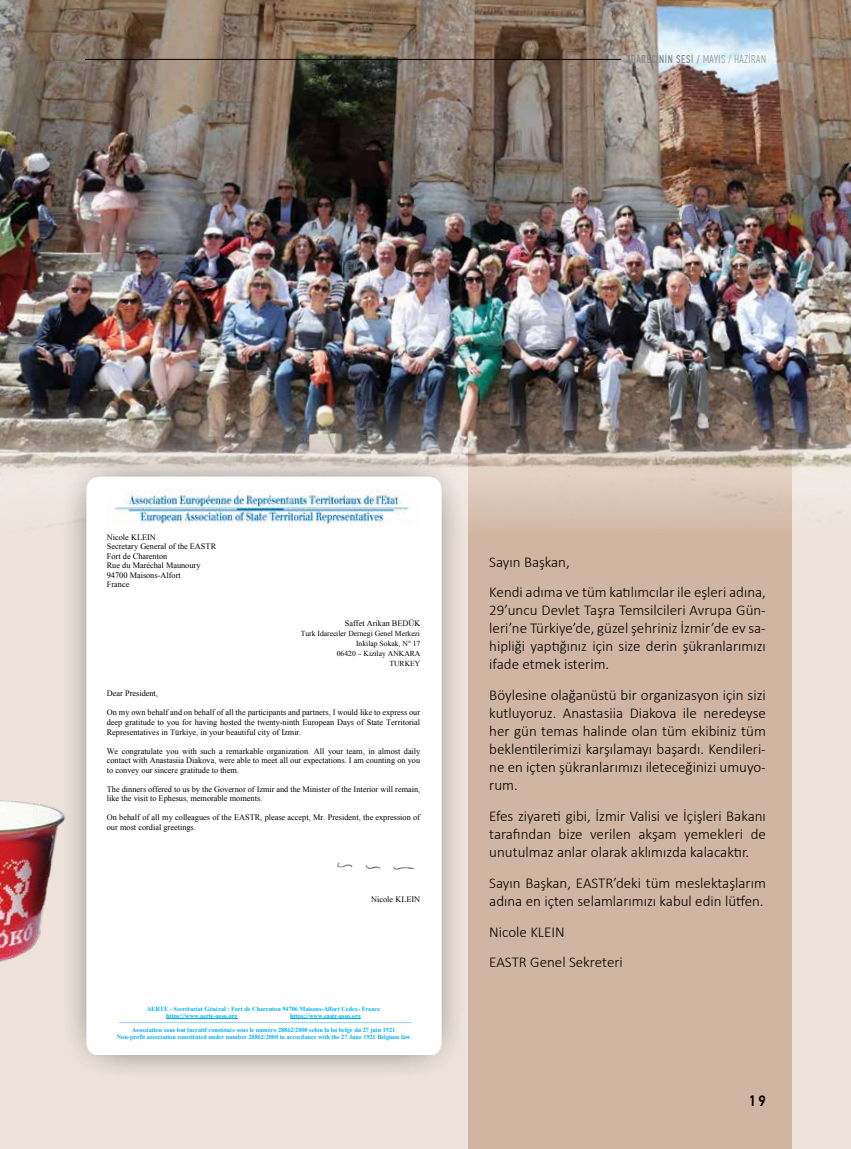
<style>
.page{position:relative;width:851px;height:1149px;background:#fff}
.page>*{position:absolute;margin:0;border:0;box-sizing:border-box;transform-origin:0 0}
.t1{font:300 15px/18px "Calibri";color:#000}
.t2{font:500 15px "PF Din Text Pro";color:#000}
.t3{font:11.25px "PF Din Text Comp Pro";letter-spacing:.055em;color:#808285}
.t4{font:8.25px/9.6px "Times New Roman";color:#000}
.t5{font:7.65px/10.1px "Times New Roman";letter-spacing:-.005em;color:#000;text-align:right}
.t6{font:700 6.3px/7.2px "Times New Roman";color:#00b0f0}
.s1{font-weight:100}
</style>
<div class="page">
<div style="left:0;top:0;width:850px;height:1148px;background:#ede3db"></div>
<div style="left:468px;top:0;width:323px;height:1148px;background:#d0b6a2"></div>
<img style="left:0;top:0;width:850px;height:533px">
<hr style="left:85px;top:59px;width:536px;height:1px;background:#000">
<div style="left:61px;top:451px;width:406px;height:629px;background:#000;opacity:.75"></div>
<div style="left:86px;top:476px;width:355px;height:578px;background:#fff"></div>
<hr style="left:166px;top:1018px;width:71px;height:1px;background:#00b0f0">
<hr style="left:290px;top:1018px;width:71px;height:1px;background:#00b0f0">
<img style="left:114px;top:489px;width:295px;height:35px">
<hr style="left:119px;top:1021px;width:293px;height:1px;background:#9cf">
<img style="left:337px;top:862px;width:78px;height:8px">
<img style="left:0;top:760px;width:75px;height:320px">
<h2 class="t3" style="left:628px;top:53px;width:139px">İDARECİNİN SESİ / <span class="s1">MAYIS / HAZİRAN</span></h2>
<p class="t4" style="left:107px;top:531px;width:111px">Nicole KLEIN<br>Secretary General of the EASTR<br>Fort de Charenton<br>Rue du Maréchal Maunoury<br>94700 Maisons-Alfort<br>France</p>
<p class="t4" style="left:345px;top:618px;width:77px">Saffet Arikan BEDÜK</p>
<p class="t5" style="left:301px;top:628px;width:121px">Turk Idareciler Dernegi Genel Merkezi<br>Inkilap Sokak, N° 17<br>06420 – Kizilay ANKARA<br>TURKEY</p>
<p class="t4" style="left:107px;top:688px;width:53px">Dear President,</p>
<p class="t4" style="left:107px;top:707px;width:315px;text-align:justify">On my own behalf and on behalf of all the participants and partners, I would like to express our deep gratitude to you for having hosted the twenty-ninth European Days of State Territorial Representatives in Türkiye, in your beautiful city of Izmir.</p>
<p class="t4" style="left:107px;top:745px;width:315px;text-align:justify">We congratulate you with such a remarkable organization. All your team, in almost daily contact with Anastasiia Diakova, were able to meet all our expectations. I am counting on you to convey our sincere gratitude to them.</p>
<p class="t4" style="left:107px;top:784px;width:315px">The dinners offered to us by the Governor of Izmir and the Minister of the Interior will remain, like the visit to Ephesus, memorable moments.</p>
<p class="t4" style="left:107px;top:812px;width:314px">On behalf of all my colleagues of the EASTR, please accept, Mr. President, the expression of our most cordial greetings.</p>
<p class="t4" style="left:371px;top:894px;width:51px">Nicole KLEIN</p>
<p class="t6" style="left:166px;top:1004px;width:216px;text-indent:-19px">AERTE - Secrétariat Général : Fort de Charenton 94706 Maisons-Alfort Cedex- France https://www.aerte-asso.org</p>
<p class="t6" style="left:290px;top:1011px;width:72px">https://www.eastr-asso.org</p>
<p class="t6" style="left:117px;top:1026px;width:295px;text-align:center">Association sans but lucratif constituée sous le numéro 28862/2000 selon la loi belge du 27 juin 1921<br>Non-profit association constituted under number 28862/2000 in accordance with the 27 June 1921 Belgium law</p>
<h1 class="t1" style="left:489px;top:546px;width:278px;line-height:30.8px">Sayın Başkan,<br>Kendi adıma ve tüm katılımcılar ile eşleri adına,</h1>
<h1 class="t1" style="left:489px;top:601px;width:278px;text-align:justify">29’uncu Devlet Taşra Temsilcileri Avrupa Gün&shy;leri’ne Türkiye’de, güzel şehriniz İzmir’de ev sa&shy;hipliği yaptığınız için size derin şükranlarımızı ifade etmek isterim.</h1>
<p class="t1" style="left:489px;top:686px;width:278px;text-align:justify">Böylesine olağanüstü bir organizasyon için sizi kutluyoruz. Anastasiia Diakova ile neredeyse her gün temas halinde olan tüm ekibiniz tüm beklentilerimizi karşılamayı başardı. Kendileri&shy;ne en içten şükranlarımızı ileteceğinizi umuyo&shy;rum.</p>
<h1 class="t1" style="left:489px;top:806px;width:278px;text-align:justify">Efes ziyareti gibi, İzmir Valisi ve İçişleri Bakanı tarafından bize verilen akşam yemekleri de unutulmaz anlar olarak aklımızda kalacaktır.</h1>
<h1 class="t1" style="left:489px;top:873px;width:278px">Sayın Başkan, EASTR’deki tüm meslektaşlarım adına en içten selamlarımızı kabul edin lütfen.</h1>
<h1 class="t1" style="left:489px;top:915px;width:135px;line-height:30.8px">Nicole KLEIN<br>EASTR Genel Sekreteri</h1>
<h1 class="t2" style="left:748px;top:1091px;width:19px">19</h1>
</div>
